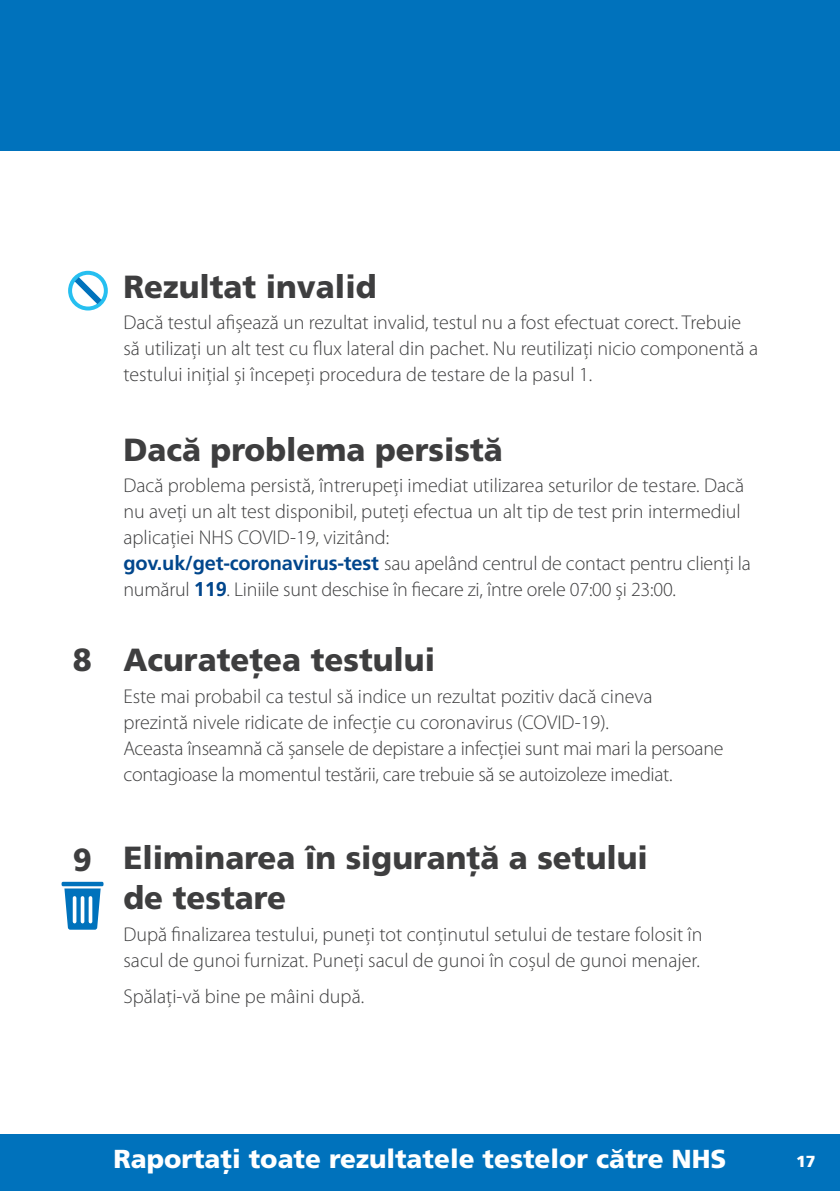
<style>
.page{position:relative;width:840px;height:1191px;background:#fff}
.page>*{position:absolute;margin:0;border:0;box-sizing:border-box;transform-origin:0 0}
.H4_X_Head_17_30{font:900 32px/40px "Frutiger LT Pro";color:#3e3e3f}
.t1{font:900 26px "Frutiger LT Pro";color:#fff}
._04_Steps_Text_10_5{font:300 20px/26px "Myriad Pro";color:#3e3e3f}
.t2{font:900 16px "Frutiger LT Pro";color:#fff}
.s1{font-family:"Frutiger LT Pro";font-weight:700;color:#01468c}
</style>
<div class="page">
<div style="left:0;top:1134px;width:839px;height:57px;background:#0072bc"></div>
<div style="left:0;top:0;width:839px;height:150px;background:#0072bc"></div>
<svg style="left:68px;top:271px;width:40px;height:39px"></svg>
<svg style="left:64px;top:888px;width:37px;height:41px"></svg>
<div style="left:62px;top:881px;width:41px;height:5px;background:#0072bc"></div>
<hr style="left:73px;top:898px;width:3px;height:23px;background:#fff">
<hr style="left:81px;top:898px;width:3px;height:23px;background:#fff">
<hr style="left:89px;top:898px;width:3px;height:23px;background:#fff">
<p class="H4_X_Head_17_30" style="left:73px;top:639px;width:20px">8</p>
<p class="H4_X_Head_17_30" style="left:73px;top:839px;width:20px">9</p>
<p class="H4_X_Head_17_30" style="left:123px;top:266px;width:254px">Rezultat invalid</p>
<p class="_04_Steps_Text_10_5" style="left:123px;top:309px;width:636px">Dacă testul afișează un rezultat invalid, testul nu a fost efectuat corect. Trebuie să utilizați un alt test cu flux lateral din pachet. Nu reutilizați nicio componentă a testului inițial și începeți procedura de testare de la pasul 1.</p>
<p class="H4_X_Head_17_30" style="left:123px;top:429px;width:380px">Dacă problema persistă</p>
<p class="_04_Steps_Text_10_5" style="left:123px;top:472px;width:622px">Dacă problema persistă, întrerupeți imediat utilizarea seturilor de testare. Dacă nu aveți un alt test disponibil, puteți efectua un alt tip de test prin intermediul aplicației NHS COVID-19, vizitând:</p>
<p class="_04_Steps_Text_10_5" style="left:123px;top:550px;width:628px"><span class="s1">gov.uk/get-coronavirus-test</span> sau apelând centrul de contact pentru clienți la numărul <span class="s1">119</span>. Liniile sunt deschise în fiecare zi, între orele 07:00 și 23:00.</p>
<p class="H4_X_Head_17_30" style="left:123px;top:640px;width:313px">Acuratețea testului</p>
<p class="_04_Steps_Text_10_5" style="left:123px;top:683px;width:530px">Este mai probabil ca testul să indice un rezultat pozitiv dacă cineva prezintă nivele ridicate de infecție cu coronavirus (COVID-19).</p>
<p class="_04_Steps_Text_10_5" style="left:123px;top:735px;width:601px">Aceasta înseamnă că șansele de depistare a infecției sunt mai mari la persoane contagioase la momentul testării, care trebuie să se autoizoleze imediat.</p>
<p class="H4_X_Head_17_30" style="left:123px;top:837px;width:525px">Eliminarea în siguranță a setului de testare</p>
<p class="_04_Steps_Text_10_5" style="left:123px;top:921px;width:580px">După finalizarea testului, puneți tot conținutul setului de testare folosit în sacul de gunoi furnizat. Puneți sacul de gunoi în coșul de gunoi menajer.</p>
<p class="_04_Steps_Text_10_5" style="left:123px;top:983px;width:242px">Spălați-vă bine pe mâini după.</p>
<h2 class="t1" style="left:113px;top:1142px;width:614px">Raportați toate rezultatele testelor către NHS</h2>
<p class="t2" style="left:795px;top:1151px;width:21px">17</p>
</div>
